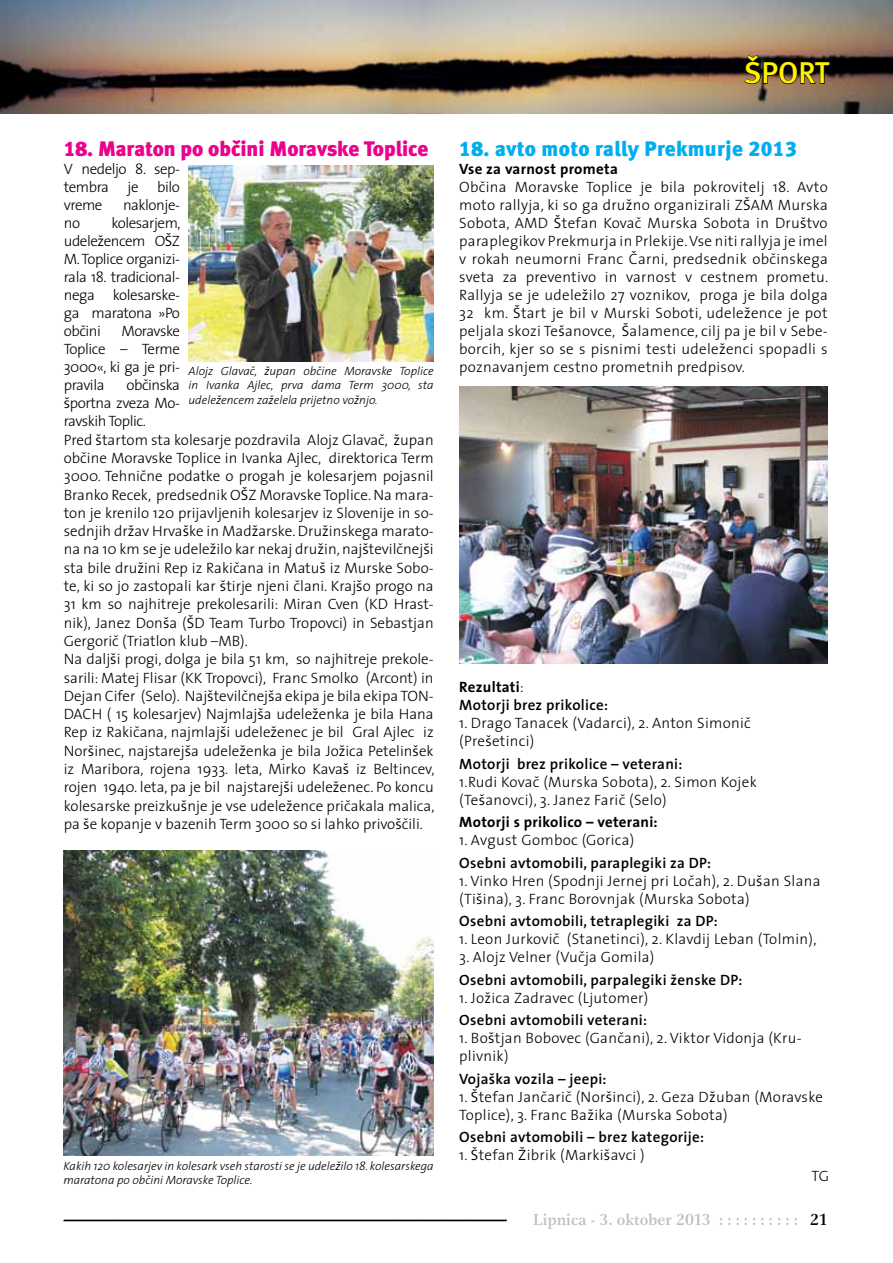
<style>
.page{position:relative;width:893px;height:1263px;background:#fff}
.page>*{position:absolute;margin:0;border:0;box-sizing:border-box;transform-origin:0 0}
.t1{font:30px "Meta Medium CE";color:#fff200}
.t2{font:21px "Meta Black CELF";color:#ec008c}
.t3{font:21px "Meta Black CELF";letter-spacing:.02em;color:#00aeef}
.t4{font:500 16.5px "Gamma Itc TEE";color:#bcbec0}
.t5{font:300 15px/18.3px "The Sans OT";color:#000;text-align:justify}
.t6{font:300 15px/18px "The Sans OT";letter-spacing:.02em;color:#000}
.t7{font:600 15px/18px "The Sans OT";letter-spacing:.02em;color:#000}
.t8{font:700 15px "The Sans OT";letter-spacing:.02em;color:#000}
.t9{font:300 15px "The Sans OT";letter-spacing:-.03em;color:#000}
.t10{font:italic 300 12px/14.4px "The Sans OT";color:#000;text-align:justify}
.s1{font-weight:700}
.s2{font-weight:300}
.s3{color:#000}
</style>
<div class="page">
<img style="left:0;top:0;width:893px;height:114px">
<svg style="left:744px;top:55px;width:87px;height:29px;background:#30231c"></svg>
<svg style="left:63px;top:1219px;width:444px;height:2px"></svg>
<img style="left:64px;top:850px;width:370px;height:305px">
<img style="left:189px;top:166px;width:245px;height:196px">
<img style="left:459px;top:387px;width:369px;height:276px">
<h2 class="t2" style="left:64px;top:136px;width:366px">18. Maraton po občini Moravske Toplice</h2>
<p class="t5" style="left:64px;top:159px;width:118px">V nedeljo 8. sep&shy;tembra je bilo vreme</p>
<p class="t9" style="left:123px;top:192px;width:58px">naklonje-</p>
<p class="t5" style="left:64px;top:213px;width:118px;text-indent:48px">kolesarjem, udeležencem OŠZ M. Toplice organizi&shy;rala 18. tradicional&shy;nega kolesarske&shy;ga maratona »Po občini</p>
<p class="t5" style="left:64px;top:213px;width:18px">no</p>
<p class="t5" style="left:64px;top:321px;width:118px;text-indent:58px">Moravske Toplice – Terme 3000«, ki ga je pri&shy;pravila</p>
<p class="t10" style="left:189px;top:363px;width:247px">Alojz Glavač, župan občine Moravske Toplice in Ivanka Ajlec, prva dama Term 3000, sta udeležencem zaželela prijetno vožnjo.</p>
<p class="t5" style="left:64px;top:375px;width:372px;text-align:left;text-indent:63px">občinska<br>športna zveza Mo-<br>ravskih Toplic.<br>Pred štartom sta kolesarje pozdravila Alojz Glavač, župan občine Moravske Toplice in Ivanka Ajlec, direktorica Term 3000. Tehnične podatke o progah je kolesarjem pojasnil Branko Recek, predsednik OŠZ Moravske Toplice. Na mara&shy;ton je krenilo 120 prijavljenih kolesarjev iz Slovenije in so&shy;sednjih držav Hrvaške in Madžarske. Družinskega marato&shy;na na 10 km se je udeležilo kar nekaj družin, najštevilčnejši sta bile družini Rep iz Rakičana in Matuš iz Murske Sobo&shy;te, ki so jo zastopali kar štirje njeni člani. Krajšo progo na 31 km so najhitreje prekolesarili: Miran Cven (KD Hrast&shy;nik), Janez Donša (ŠD Team Turbo Tropovci) in Sebastjan Gergorič (Triatlon klub –MB).<br>Na daljši progi, dolga je bila 51 km, so najhitreje prekole&shy;sarili: Matej Flisar (KK Tropovci), Franc Smolko (Arcont) in Dejan Cifer (Selo). Najštevilčnejša ekipa je bila ekipa TON-DACH ( 15 kolesarjev) Najmlajša udeleženka je bila Hana Rep iz Rakičana, najmlajši udeleženec je bil Gral Ajlec iz Noršinec, najstarejša udeleženka je bila Jožica Petelinšek iz Maribora, rojena 1933. leta, Mirko Kavaš iz Beltincev, rojen 1940. leta, pa je bil najstarejši udeleženec. Po koncu kolesarske preizkušnje je vse udeležence pričakala malica, pa še kopanje v bazenih Term 3000 so si lahko privoščili.</p>
<p class="t10" style="left:63px;top:1158px;width:372px">Kakih 120 kolesarjev in kolesark vseh starosti se je udeležilo 18. kolesarskega maratona po občini Moravske Toplice.</p>
<h1 class="t1" style="left:744px;top:54px;width:87px">ŠPORT</h1>
<h2 class="t3" style="left:459px;top:136px;width:339px">18. avto moto rally Prekmurje 2013</h2>
<p class="t8" style="left:459px;top:156px;width:160px">Vse za varnost prometa</p>
<p class="t5" style="left:459px;top:177px;width:371px">Občina Moravske Toplice je bila pokrovitelj 18. Avto moto rallyja, ki so ga družno organizirali ZŠAM Murska Sobota, AMD Štefan Kovač Murska Sobota in Društvo paraplegikov Prekmurja in Prlekije. Vse niti rallyja je imel v rokah neumorni Franc Čarni, predsednik občinskega sveta za preventivo in varnost v cestnem prometu.<br>Rallyja se je udeležilo 27 voznikov, proga je bila dolga 32 km. Štart je bil v Murski Soboti, udeležence je pot peljala skozi Tešanovce, Šalamence, cilj pa je bil v Sebe&shy;borcih, kjer so se s pisnimi testi udeleženci spopadli s poznavanjem cestno prometnih predpisov.</p>
<p class="t7" style="left:459px;top:677px;width:150px"><span class="s1">Rezultati</span><span class="s2">:<br></span>Motorji brez prikolice:</p>
<p class="t6" style="left:459px;top:713px;width:293px">1. Drago Tanacek (Vadarci), 2. Anton Simonič (Prešetinci)</p>
<p class="t7" style="left:459px;top:754px;width:225px">Motorji brez prikolice – veterani:</p>
<p class="t6" style="left:459px;top:772px;width:299px">1.Rudi Kovač (Murska Sobota), 2. Simon Kojek (Tešanovci), 3. Janez Farič (Selo)</p>
<p class="t8" style="left:459px;top:809px;width:200px">Motorji s prikolico – veterani:</p>
<p class="t6" style="left:459px;top:830px;width:177px">1. Avgust Gomboc (Gorica)</p>
<p class="t7" style="left:459px;top:853px;width:253px">Osebni avtomobili, paraplegiki za DP:</p>
<p class="t6" style="left:459px;top:871px;width:363px">1. Vinko Hren (Spodnji Jernej pri Ločah), 2. Dušan Slana (Tišina), 3. Franc Borovnjak (Murska Sobota)</p>
<p class="t7" style="left:459px;top:911px;width:260px">Osebni avtomobili, tetraplegiki za DP:</p>
<p class="t6" style="left:459px;top:929px;width:359px">1. Leon Jurkovič (Stanetinci), 2. Klavdij Leban (Tolmin),</p>
<p class="t6" style="left:459px;top:947px;width:197px">3. Alojz Velner (Vučja Gomila)</p>
<p class="t7" style="left:459px;top:970px;width:285px">Osebni avtomobili, parpalegiki ženske DP:</p>
<p class="t6" style="left:459px;top:988px;width:191px">1. Jožica Zadravec (Ljutomer)</p>
<p class="t7" style="left:459px;top:1010px;width:189px">Osebni avtomobili veterani:</p>
<p class="t6" style="left:459px;top:1028px;width:344px">1. Boštjan Bobovec (Gančani), 2. Viktor Vidonja (Kru&shy;plivnik)</p>
<p class="t7" style="left:459px;top:1069px;width:149px">Vojaška vozila – jeepi:</p>
<p class="t6" style="left:459px;top:1087px;width:365px">1. Štefan Jančarič (Noršinci), 2. Geza Džuban (Moravske<br>Toplice), 3. Franc Bažika (Murska Sobota)</p>
<p class="t7" style="left:459px;top:1127px;width:246px">Osebni avtomobili – brez kategorije:</p>
<p class="t6" style="left:459px;top:1145px;width:187px">1. Štefan Žibrik (Markišavci )</p>
<p class="t5" style="left:812px;top:1166px;width:19px">TG</p>
<p class="t4" style="left:533px;top:1209px;width:296px">Lipnica - 3. oktober 2013 : : : : : : : : : : <span class="s3">21</span></p>
</div>
